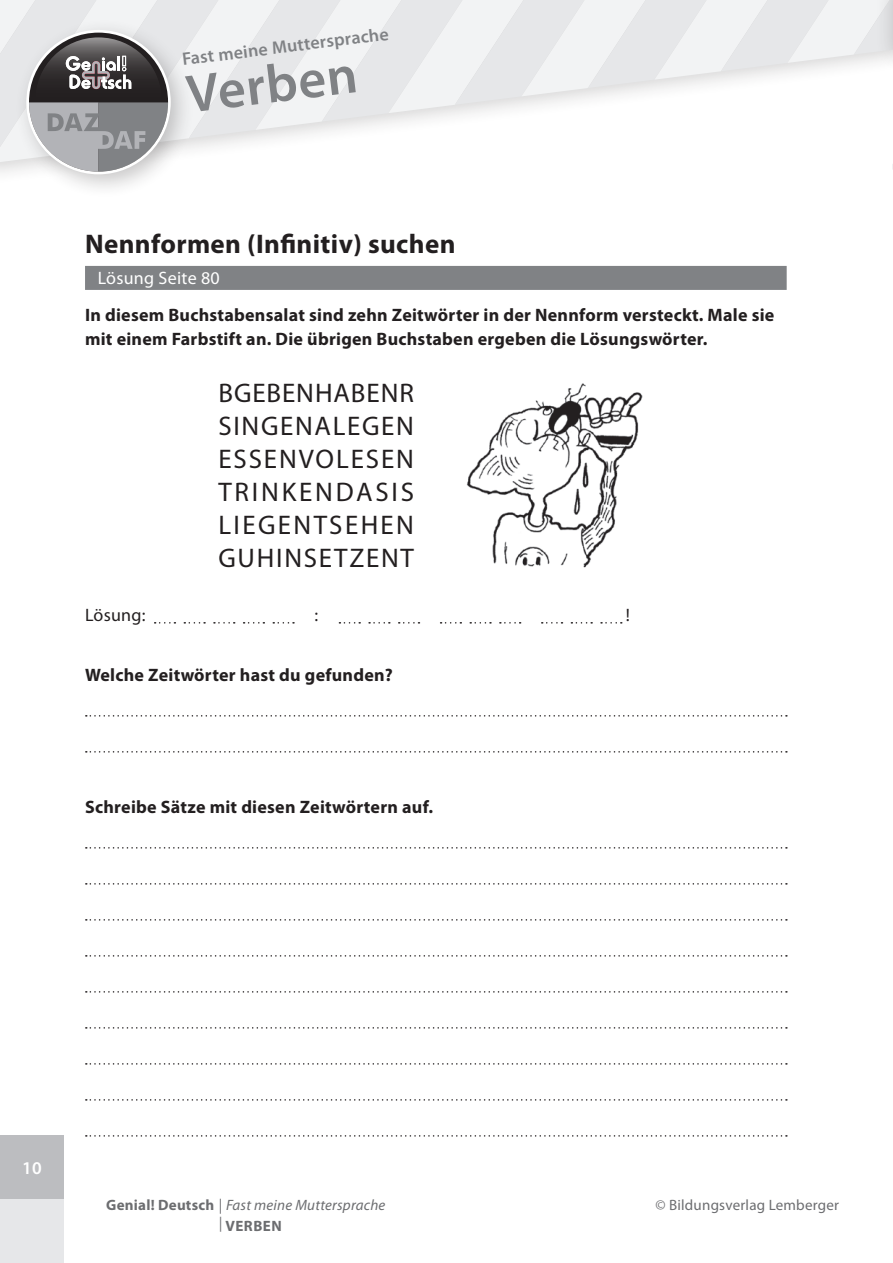
<style>
.page{position:relative;width:893px;height:1263px;background:#fff}
.page>*{position:absolute;margin:0;border:0;box-sizing:border-box;transform-origin:0 0}
.t1{font:600 54px "Myriad Pro";color:#808285}
.t2{font:27px/33px "Myriad Pro";letter-spacing:.09em;color:#231f20;text-align:justify}
.t3{font:700 27px "Myriad Pro";letter-spacing:.015em;color:#231f20}
.t4{font:700 18px/24px "Myriad Pro";letter-spacing:.015em;color:#231f20}
.t5{font:600 18px "Myriad Pro";color:#808285}
.t6{font:18px "Myriad Pro";letter-spacing:.015em;color:#fff}
.t7{font:18px "Myriad Pro";letter-spacing:.015em;color:#231f20}
.t8{font:600 18px "Myriad Pro";color:#fff}
.t9{font:italic 15px/21px "Myriad Pro";letter-spacing:.015em;color:#6c6d70;text-align:center}
.t10{font:15px "Myriad Pro";letter-spacing:.015em;color:#6c6d70}
.s1{font-weight:700;font-style:normal}
.s2{font-style:normal}
</style>
<div class="page">
<div style="left:0;top:1199px;width:64px;height:64px;background:#e6e7e9"></div>
<div style="left:0;top:1135px;width:64px;height:64px;background:#bcbdc0"></div>
<div style="left:14px;top:17px;width:181px;height:182px;background:#231f20;opacity:.25"></div>
<svg style="left:0;top:0;width:893px;height:172px"></svg>
<div style="left:85px;top:266px;width:702px;height:24px;background:#808285"></div>
<img style="left:466px;top:383px;width:177px;height:185px">
<svg style="left:184px;top:622px;width:21px;height:1px"></svg>
<svg style="left:339px;top:622px;width:21px;height:1px"></svg>
<svg style="left:571px;top:622px;width:21px;height:1px"></svg>
<svg style="left:86px;top:715px;width:701px;height:1px"></svg>
<svg style="left:86px;top:751px;width:701px;height:1px"></svg>
<svg style="left:86px;top:847px;width:701px;height:1px"></svg>
<svg style="left:86px;top:883px;width:701px;height:1px"></svg>
<svg style="left:86px;top:919px;width:701px;height:1px"></svg>
<svg style="left:86px;top:955px;width:701px;height:1px"></svg>
<svg style="left:86px;top:991px;width:701px;height:1px"></svg>
<svg style="left:86px;top:1027px;width:701px;height:1px"></svg>
<svg style="left:86px;top:1063px;width:701px;height:1px"></svg>
<svg style="left:86px;top:1099px;width:701px;height:1px"></svg>
<svg style="left:86px;top:1135px;width:701px;height:1px"></svg>
<p class="t5" style="left:181px;top:49px;width:209px;rotate:-7deg">Fast meine Muttersprache</p>
<h1 class="t1" style="left:183px;top:65px;width:173px;rotate:-7deg">Verben</h1>
<h2 class="t3" style="left:85px;top:228px;width:372px">Nennformen (Infinitiv) suchen</h2>
<p class="t6" style="left:98px;top:268px;width:123px">Lösung Seite 80</p>
<p class="t4" style="left:85px;top:303px;width:691px">In diesem Buchstabensalat sind zehn Zeitwörter in der Nennform versteckt. Male sie mit einem Farbstift an. Die übrigen Buchstaben ergeben die Lösungswörter.</p>
<h2 class="t2" style="left:218px;top:377px;width:197px">BGEBENHABENR SINGENALEGEN ESSENVOLESEN TRINKENDASIS LIEGENTSEHEN GUHINSETZENT</h2>
<p class="t7" style="left:85px;top:605px;width:62px">Lösung:</p>
<p class="t7" style="left:314px;top:605px;width:5px">:</p>
<p class="t7" style="left:626px;top:605px;width:6px">!</p>
<p class="t4" style="left:85px;top:663px;width:309px">Welche Zeitwörter hast du gefunden?</p>
<p class="t4" style="left:85px;top:795px;width:349px">Schreibe Sätze mit diesen Zeitwörtern auf.</p>
<p class="t8" style="left:22px;top:1158px;width:21px">10</p>
<p class="t9" style="left:106px;top:1195px;width:281px"><span class="s1">Genial! Deutsch</span> <span class="s2">|</span> Fast meine Muttersprache | <span class="s1">Verben</span></p>
<p class="t10" style="left:655px;top:1197px;width:185px">© Bildungsverlag Lemberger</p>
</div>
